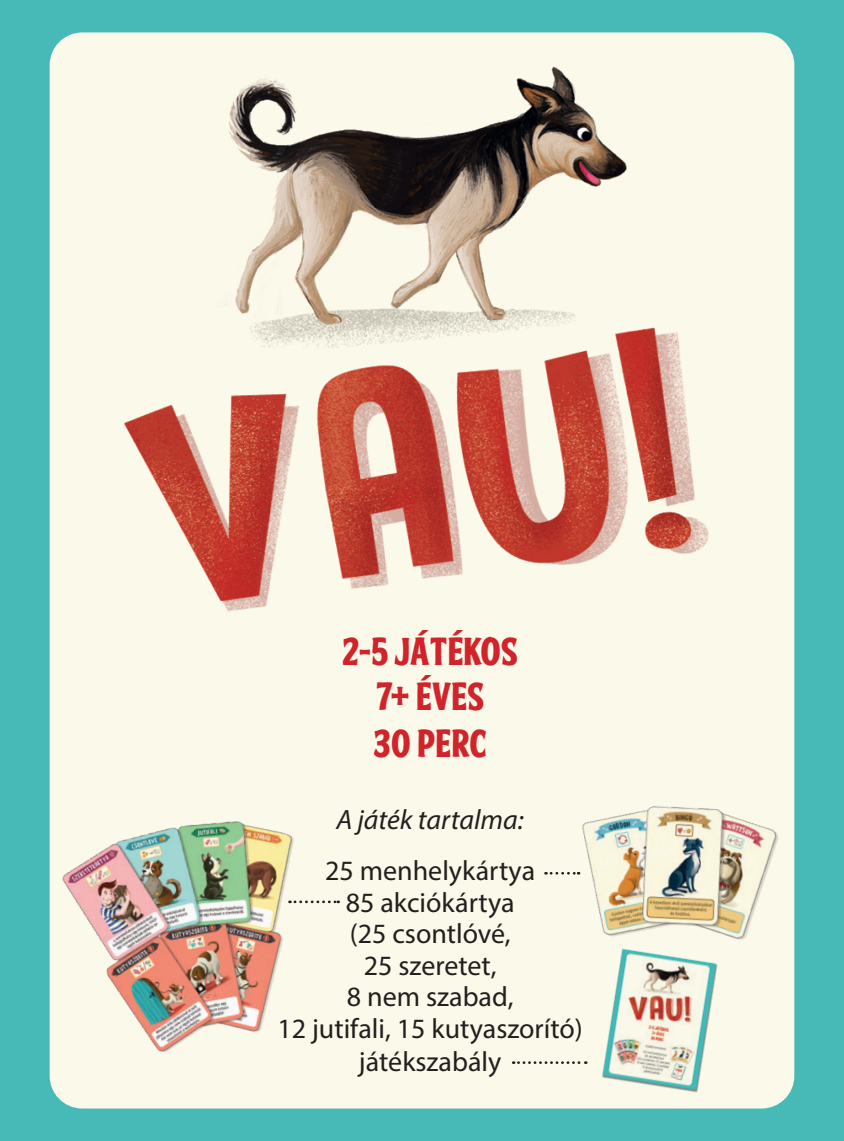
<style>
.page{position:relative;width:844px;height:1141px;background:#fff}
.page>*{position:absolute;margin:0;border:0;box-sizing:border-box;transform-origin:0 0}
.Kártyák_felirat{font:38.5px "FTYSKRADJHUWNNCV3";color:#d1232a}
.Kártyák_felirat-2{font:28px/31.5px "Myriad Pro";color:#231f20}
.Kártyák_felirat-3{font:italic 28px "Myriad Pro";color:#231f20}
</style>
<div class="page">
<div style="left:0;top:0;width:843px;height:1141px;background:#47bab8"></div>
<div style="left:50px;top:32px;width:744px;height:1076px;background:#fbf9ea;border-radius:33px"></div>
<img style="left:49px;top:32px;width:746px;height:598px">
<img style="left:579px;top:806px;width:199px;height:134px">
<img style="left:49px;top:798px;width:287px;height:288px">
<img style="left:589px;top:933px;width:140px;height:160px">
<svg style="left:513px;top:1061px;width:73px;height:3px"></svg>
<svg style="left:289px;top:901px;width:49px;height:2px"></svg>
<svg style="left:545px;top:872px;width:34px;height:3px"></svg>
<p class="Kártyák_felirat" style="left:342px;top:623px;width:177px">2-5 JÁTÉKOS</p>
<p class="Kártyák_felirat" style="left:376px;top:668px;width:110px">7+ ÉVES</p>
<p class="Kártyák_felirat" style="left:373px;top:714px;width:115px">30 PERC</p>
<p class="Kártyák_felirat-3" style="left:336px;top:802px;width:189px">A játék tartalma:</p>
<p class="Kártyák_felirat-2" style="left:325px;top:855px;width:211px">25 menhelykártya</p>
<p class="Kártyák_felirat-2" style="left:345px;top:886px;width:170px">85 akciókártya (25 csontlóvé,</p>
<p class="Kártyák_felirat-2" style="left:347px;top:949px;width:168px;text-align:center">25 szeretet,<br>8 nem szabad,</p>
<p class="Kártyák_felirat-2" style="left:277px;top:1012px;width:307px">12 jutifali, 15 kutyaszorító)</p>
<p class="Kártyák_felirat-2" style="left:359px;top:1046px;width:144px">játékszabály</p>
</div>
